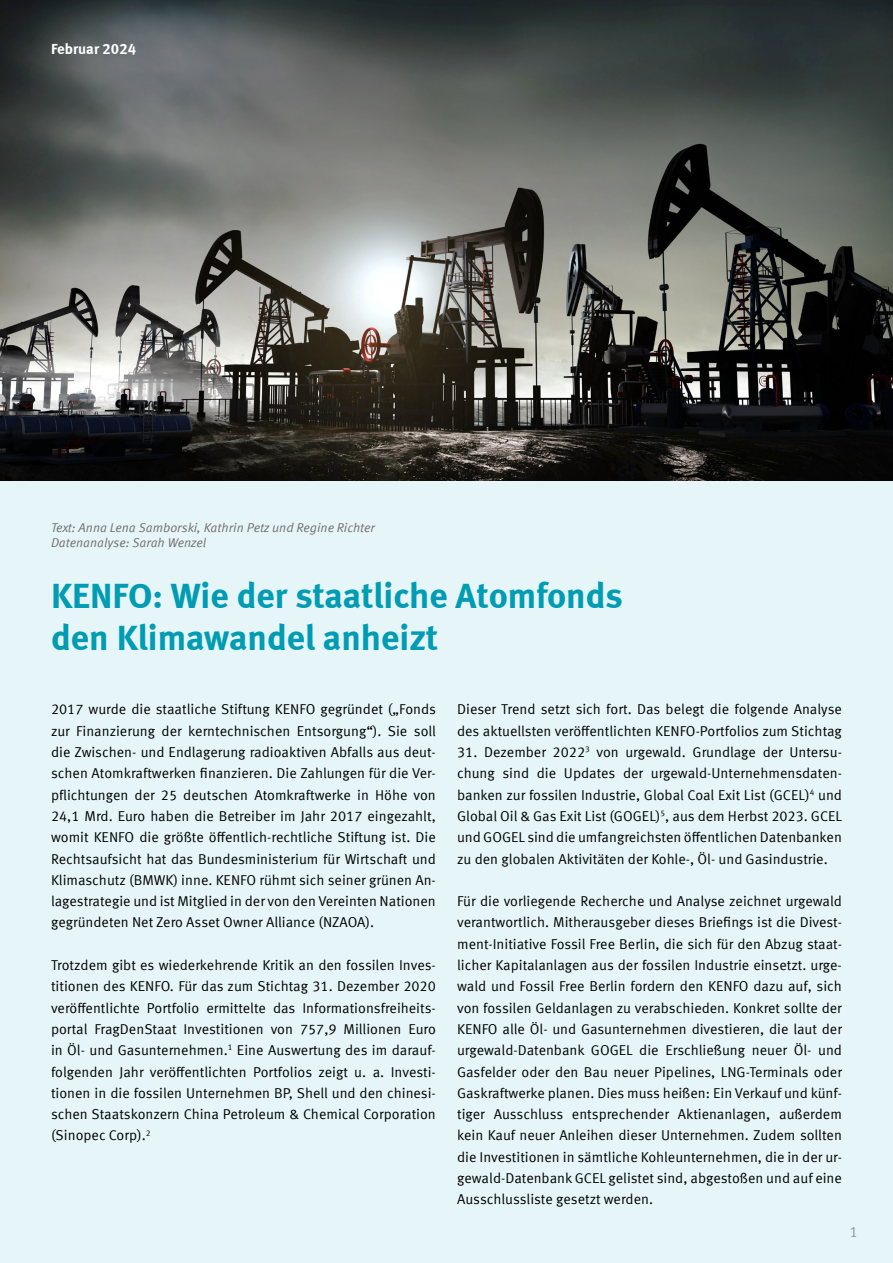
<style>
.page{position:relative;width:893px;height:1263px;background:#fff}
.page>*{position:absolute;margin:0;border:0;box-sizing:border-box;transform-origin:0 0}
.t1{font:36px/42px "Meta Bold LF";color:#009cb4}
.t2{font:15px "Meta Bold LF";color:#fff}
.t3{font:15px "Meta Offc Norm";color:#9d9d9c}
.t4{font:14.25px/21.3px "Meta Offc Norm";color:#000;text-align:justify}
.t5{font:12.75px/15px "Meta Offc Norm Ita";color:#706f6f}
</style>
<div class="page">
<div style="left:0;top:463px;width:893px;height:800px;background:#e6f5f7"></div>
<img style="left:0;top:0;width:893px;height:480px">
<p class="t2" style="left:51px;top:40px;width:87px">Februar 2024</p>
<p class="t5" style="left:51px;top:521px;width:326px">Text: Anna Lena Samborski, Kathrin Petz und Regine Richter<br>Datenanalyse: Sarah Wenzel</p>
<h1 class="t1" style="left:51px;top:574px;width:573px">KENFO: Wie der staatliche Atomfonds den Klimawandel anheizt</h1>
<p class="t4" style="left:51px;top:699px;width:386px">2017 wurde die staatliche Stiftung KENFO gegründet („Fonds zur Finanzierung der kerntechnischen Entsorgung“). Sie soll die Zwischen- und Endlagerung radioaktiven Abfalls aus deut&shy;schen Atomkraftwerken finanzieren. Die Zahlungen für die Ver&shy;pflichtungen der 25 deutschen Atomkraftwerke in Höhe von 24,1 Mrd. Euro haben die Betreiber im Jahr 2017 eingezahlt, womit KENFO die größte öffentlich-rechtliche Stiftung ist. Die Rechtsaufsicht hat das Bundesministerium für Wirtschaft und Klimaschutz (BMWK) inne. KENFO rühmt sich seiner grünen An&shy;lagestrategie und ist Mitglied in der von den Vereinten Nationen gegründeten Net Zero Asset Owner Alliance (NZAOA).</p>
<p class="t4" style="left:51px;top:955px;width:386px">Trotzdem gibt es wiederkehrende Kritik an den fossilen Inves&shy;titionen des KENFO. Für das zum Stichtag 31. Dezember 2020 veröffentlichte Portfolio ermittelte das Informationsfreiheits&shy;portal FragDenStaat Investitionen von 757,9 Millionen Euro in Öl- und Gasunternehmen.<sup>1</sup> Eine Auswertung des im darauf&shy;folgenden Jahr veröffentlichten Portfolios zeigt u. a. Investi&shy;tionen in die fossilen Unternehmen BP, Shell und den chinesi&shy;schen Staatskonzern China Petroleum &amp; Chemical Corporation (Sinopec Corp).<sup>2</sup></p>
<p class="t4" style="left:457px;top:699px;width:386px">Dieser Trend setzt sich fort. Das belegt die folgende Analyse des aktuellsten veröffentlichten KENFO-Portfolios zum Stichtag</p>
<p class="t4" style="left:457px;top:742px;width:387px">31. Dezember 2022<sup>3</sup> von urgewald. Grundlage der Untersu&shy;chung sind die Updates der urgewald-Unternehmensdaten&shy;banken zur fossilen Industrie, Global Coal Exit List (GCEL)<sup>4</sup> und Global Oil &amp; Gas Exit List (GOGEL)<sup>5</sup>, aus dem Herbst 2023. GCEL und GOGEL sind die umfangreichsten öffentlichen Datenbanken zu den globalen Aktivitäten der Kohle-, Öl- und Gasindustrie.</p>
<p class="t4" style="left:457px;top:891px;width:386px">Für die vorliegende Recherche und Analyse zeichnet urgewald verantwortlich. Mitherausgeber dieses Briefings ist die Divest&shy;ment-Initiative Fossil Free Berlin, die sich für den Abzug staat&shy;licher Kapitalanlagen aus der fossilen Industrie einsetzt. urge&shy;wald und Fossil Free Berlin fordern den KENFO dazu auf, sich von fossilen Geldanlagen zu verabschieden. Konkret sollte der KENFO alle Öl- und Gasunternehmen divestieren, die laut der urgewald-Datenbank GOGEL die Erschließung neuer Öl- und Gasfelder oder den Bau neuer Pipelines, LNG-Terminals oder Gaskraftwerke planen. Dies muss heißen: Ein Verkauf und künf&shy;tiger Ausschluss entsprechender Aktienanlagen, außerdem kein Kauf neuer Anleihen dieser Unternehmen. Zudem sollten die Investitionen in sämtliche Kohleunternehmen, die in der ur&shy;gewald-Datenbank GCEL gelistet sind, abgestoßen und auf eine Ausschlussliste gesetzt werden.</p>
<p class="t3" style="left:849px;top:1223px;width:10px">1</p>
</div>
